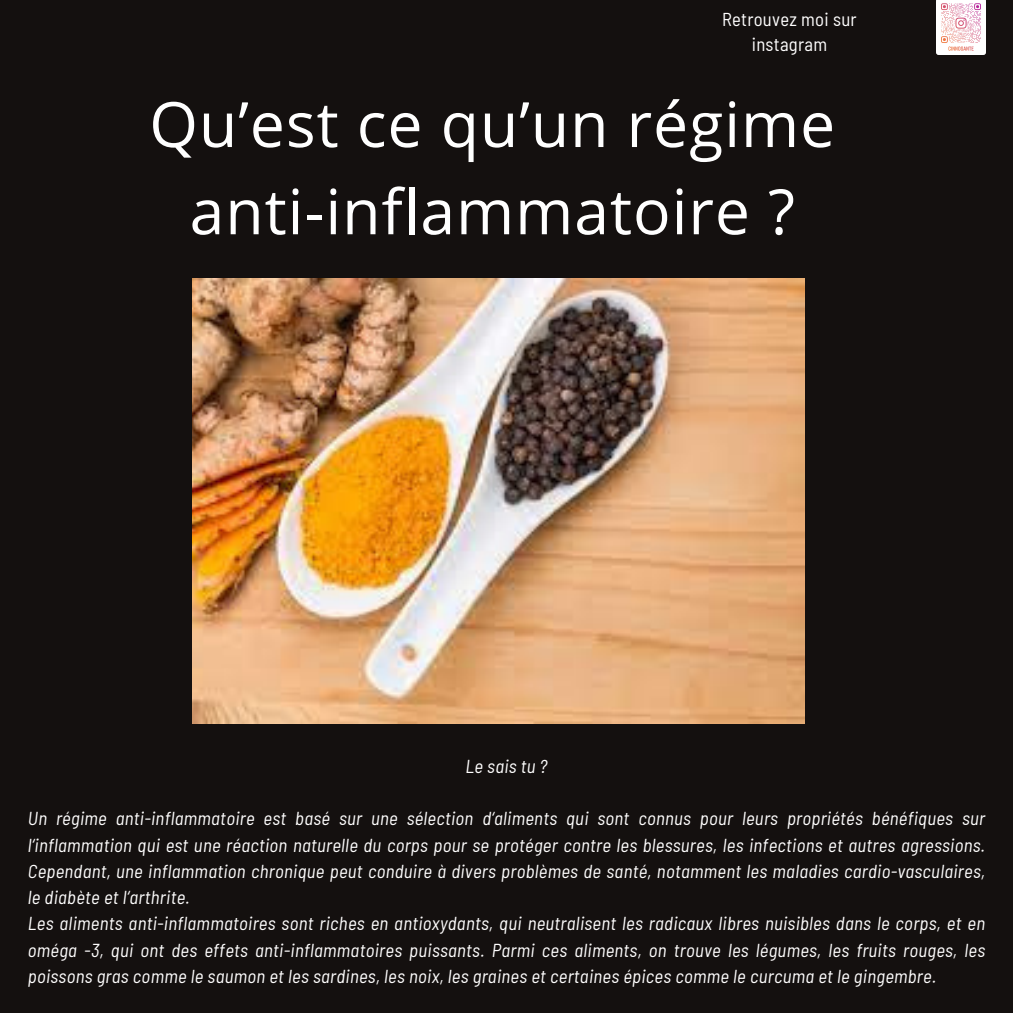
<style>
.page{position:relative;width:1013px;height:1013px;background:#fff}
.page>*{position:absolute;margin:0;border:0;box-sizing:border-box;transform-origin:0 0}
.t1{font:62.5px/87.2px "Open Sans";letter-spacing:.015em;color:#fff;text-align:center}
.t2{font:italic semi-condensed 18.75px/26.2px "Barlow";letter-spacing:.015em;color:#fffefe;text-align:justify}
.t3{font:semi-condensed 18.62px/25.2px "Barlow";letter-spacing:.015em;color:#fffefe;text-align:center}
</style>
<div class="page">
<div style="left:0;top:0;width:1012px;height:1012px;background:#14100f"></div>
<img style="left:936px;top:0;width:49px;height:55px">
<img style="left:192px;top:279px;width:612px;height:444px">
<p class="t3" style="left:722px;top:5px;width:136px">Retrouvez moi sur instagram</p>
<p class="t1" style="left:149px;top:79px;width:687px">Qu’est ce qu’un régime anti-inflammatoire ?</p>
<p class="t2" style="left:465px;top:752px;width:83px">Le sais tu ?</p>
<p class="t2" style="left:28px;top:804px;width:958px">Un régime anti-inflammatoire est basé sur une sélection d‘aliments qui sont connus pour leurs propriétés bénéfiques sur l‘inflammation qui est une réaction naturelle du corps pour se protéger contre les blessures, les infections et autres agressions.<br>Cependant, une inflammation chronique peut conduire à divers problèmes de santé, notamment les maladies cardio-vasculaires, le diabète et l‘arthrite.</p>
<p class="t2" style="left:28px;top:909px;width:958px">Les aliments anti-inflammatoires sont riches en antioxydants, qui neutralisent les radicaux libres nuisibles dans le corps, et en oméga -3, qui ont des effets anti-inflammatoires puissants. Parmi ces aliments, on trouve les légumes, les fruits rouges, les poissons gras comme le saumon et les sardines, les noix, les graines et certaines épices comme le curcuma et le gingembre.</p>
</div>
